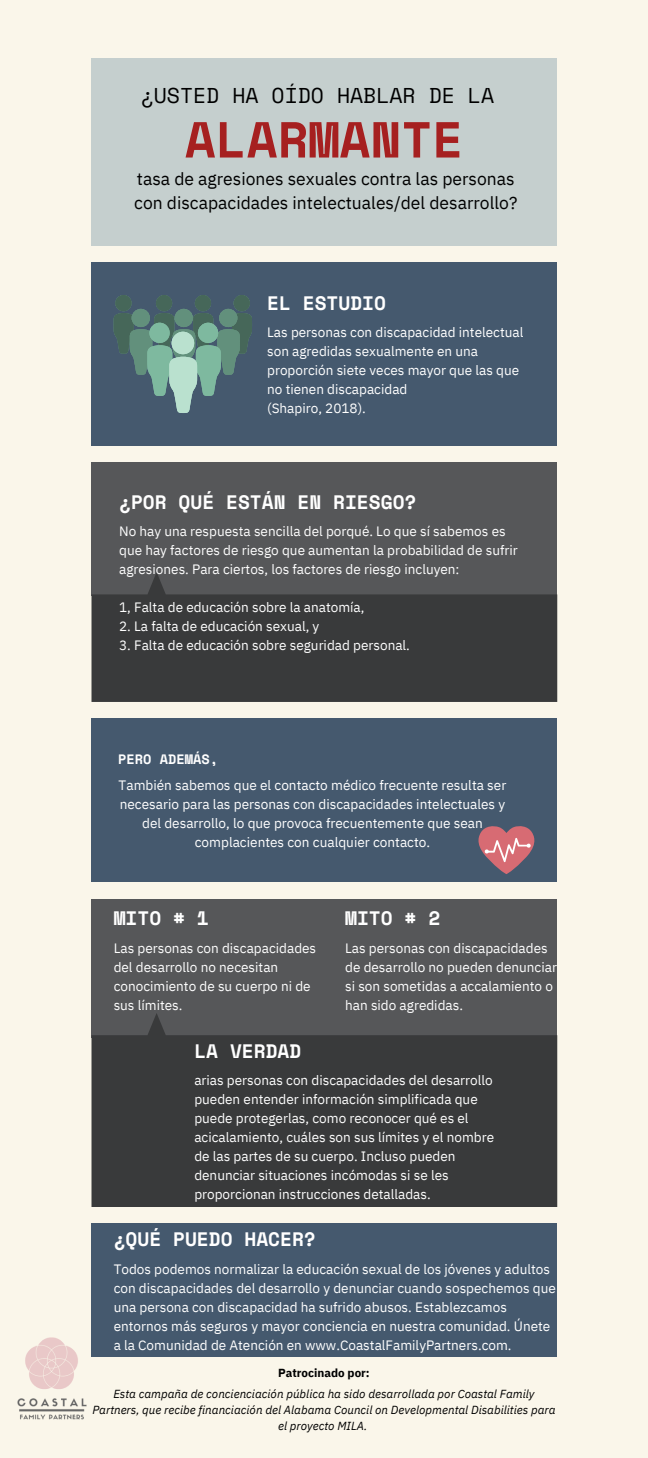
<style>
.page{position:relative;width:648px;height:1458px;background:#faf6ea}
.page>*{position:absolute;margin:0;border:0;box-sizing:border-box;transform-origin:0 0}
.t1{font:700 50.62px "Space Mono";color:#a62020}
.t2{font:21.38px "Space Mono";color:#000}
.t3{font:700 19.35px "Space Mono";color:#fff}
.t4{font:17.55px/24.1px "IBM Plex Sans";color:#000}
.t5{font:13.5px/18.9px "IBM Plex Sans";color:#fff}
.t6{font:700 13.5px "Space Mono";color:#fff}
.t7{font:italic 11.7px/16px "IBM Plex Sans";color:#000;text-align:center}
.t8{font:700 11.7px "IBM Plex Sans";color:#000}
</style>
<div class="page">
<div style="left:91px;top:58px;width:465px;height:188px;background:#c5cfce"></div>
<div style="left:91px;top:262px;width:465px;height:184px;background:#45596e"></div>
<div style="left:91px;top:719px;width:465px;height:163px;background:#45596e"></div>
<div style="left:91px;top:899px;width:465px;height:138px;background:#565759"></div>
<div style="left:91px;top:1224px;width:465px;height:133px;background:#45596e"></div>
<div style="left:91px;top:462px;width:465px;height:133px;background:#565759"></div>
<svg style="left:92px;top:572px;width:465px;height:130px;fill:#393a3b"></svg>
<svg style="left:92px;top:1013px;width:465px;height:194px;background:#3c3d3e"></svg>
<svg style="left:478px;top:826px;width:57px;height:48px"></svg>
<svg style="left:114px;top:295px;width:138px;height:118px"></svg>
<div style="left:172px;top:332px;width:22px;height:22px;background:#bae1cf;border-radius:50%"></div>
<img style="left:17px;top:1337px;width:70px;height:83px">
<h2 class="t2" style="left:141px;top:79px;width:355px">¿USTED HA OÍDO HABLAR DE LA</h2>
<h1 class="t1" style="left:185px;top:101px;width:280px">ALARMANTE</h1>
<p class="t4" style="left:134px;top:166px;width:385px">tasa de agresiones sexuales contra las personas con discapacidades intelectuales/del desarrollo?</p>
<h3 class="t3" style="left:267px;top:288px;width:120px">EL ESTUDIO</h3>
<p class="t5" style="left:267px;top:323px;width:258px">Las personas con discapacidad intelectual son agredidas sexualmente en una proporción siete veces mayor que las que no tienen discapacidad<br>(Shapiro, 2018).</p>
<h3 class="t3" style="left:119px;top:487px;width:299px">¿POR QUÉ ESTÁN EN RIESGO?</h3>
<p class="t5" style="left:119px;top:522px;width:400px">No hay una respuesta sencilla del porqué. Lo que sí sabemos es que hay factores de riesgo que aumentan la probabilidad de sufrir agresiones. Para ciertos, los factores de riesgo incluyen:</p>
<p class="t5" style="left:119px;top:597px;width:247px">1, Falta de educación sobre la anatomía,</p>
<p class="t5" style="left:119px;top:616px;width:202px">2. La falta de educación sexual, y</p>
<p class="t5" style="left:119px;top:635px;width:292px">3. Falta de educación sobre seguridad personal.</p>
<p class="t6" style="left:118px;top:749px;width:101px">PERO ADEMÁS,</p>
<p class="t5" style="left:119px;top:775px;width:389px;text-align:center">También sabemos que el contacto médico frecuente resulta ser necesario para las personas con discapacidades intelectuales y del desarrollo, lo que provoca frecuentemente que sean complacientes con cualquier contacto.</p>
<h3 class="t3" style="left:114px;top:904px;width:97px">MITO # 1</h3>
<p class="t5" style="left:114px;top:938px;width:204px">Las personas con discapacidades del desarrollo no necesitan conocimiento de su cuerpo ni de sus límites.</p>
<h3 class="t3" style="left:194px;top:1036px;width:109px">LA VERDAD</h3>
<h3 class="t3" style="left:345px;top:904px;width:97px">MITO # 2</h3>
<p class="t5" style="left:345px;top:938px;width:213px">Las personas con discapacidades de desarrollo no pueden denunciar si son sometidas a accalamiento o han sido agredidas.</p>
<p class="t5" style="left:194px;top:1071px;width:301px">arias personas con discapacidades del desarrollo pueden entender información simplificada que puede protegerlas, como reconocer qué es el acicalamiento, cuáles son sus límites y el nombre de las partes de su cuerpo. Incluso pueden denunciar situaciones incómodas si se les proporcionan instrucciones detalladas.</p>
<h3 class="t3" style="left:114px;top:1225px;width:204px">¿QUÉ PUEDO HACER?</h3>
<p class="t5" style="left:114px;top:1259px;width:444px">Todos podemos normalizar la educación sexual de los jóvenes y adultos con discapacidades del desarrollo y denunciar cuando sospechemos que una persona con discapacidad ha sufrido abusos. Establezcamos entornos más seguros y mayor conciencia en nuestra comunidad. Únete a la Comunidad de Atención en www.CoastalFamilyPartners.com.</p>
<p class="t8" style="left:278px;top:1365px;width:93px">Patrocinado por:</p>
<p class="t7" style="left:92px;top:1386px;width:465px">Esta campaña de concienciación pública ha sido desarrollada por Coastal Family<br>Partners, que recibe financiación del Alabama Council on Developmental Disabilities para el proyecto MILA.</p>
</div>
